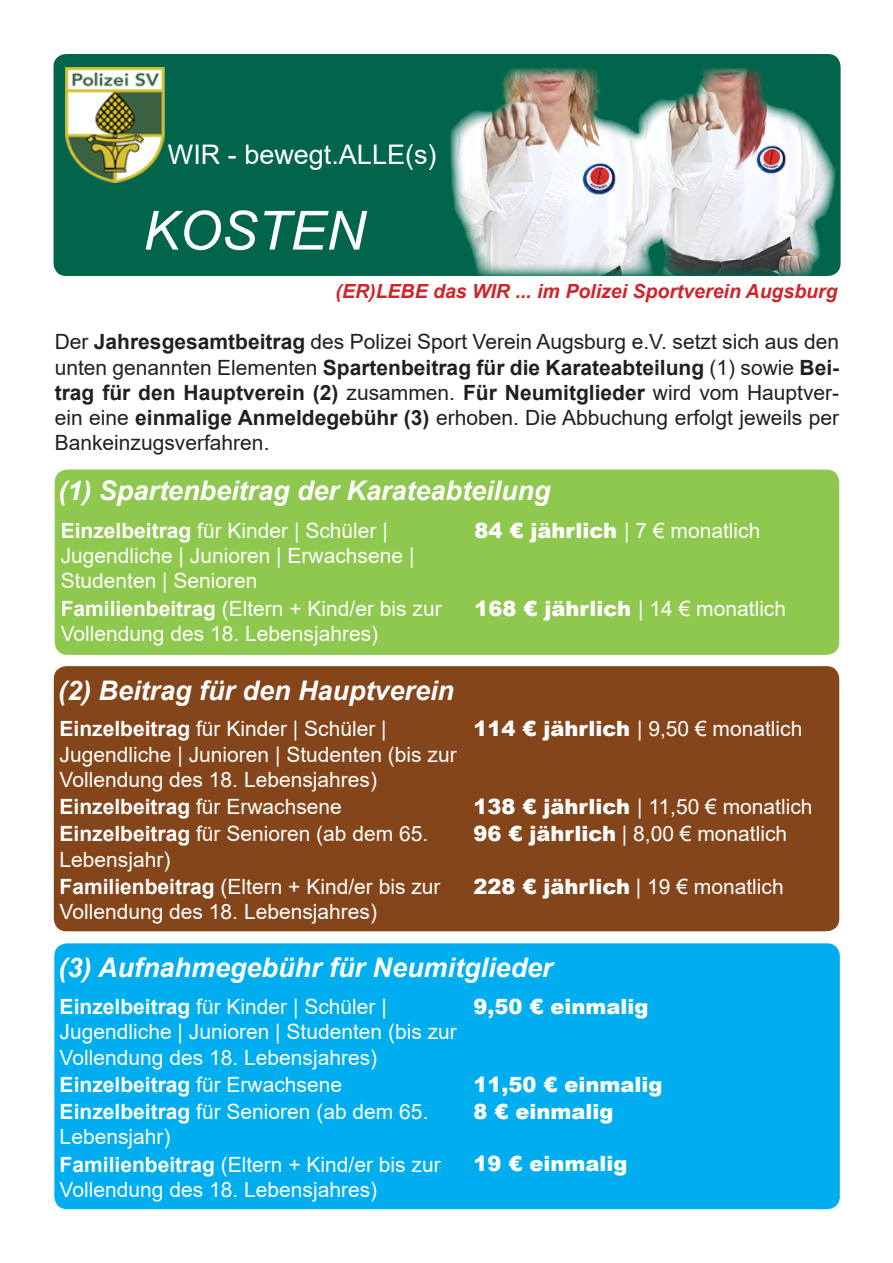
<style>
.page{position:relative;width:893px;height:1263px;background:#fff}
.page>*{position:absolute;margin:0;border:0;box-sizing:border-box;transform-origin:0 0}
.t1{font:italic 54px "Arial";color:#fff}
.t2{font:italic 700 27px "Arial";color:#fff}
.t3{font:27px "Arial";color:#fff}
.t4{font:21px/25.2px "Arial";color:#fff}
.t5{font:21px/25.2px "Arial";color:#231f20;text-align:justify}
.t6{font:700 21px "Arial";color:#fff}
.t7{font:900 21px "Arial";color:#fff}
.t8{font:italic 700 19.5px "Arial";color:#d1232a}
.s1{font-weight:700}
.s2{font-weight:900}
.s3{font-weight:400}
</style>
<div class="page">
<div style="left:54px;top:54px;width:787px;height:222px;background:#00654b;border-radius:13px"></div>
<div style="left:55px;top:469px;width:784px;height:186px;background:#8fc84e;border-radius:13px"></div>
<div style="left:54px;top:666px;width:785px;height:265px;background:#84451a;border-radius:13px"></div>
<div style="left:54px;top:943px;width:786px;height:266px;background:#00aeef;border-radius:13px"></div>
<img style="left:65px;top:68px;width:100px;height:114px">
<img style="left:450px;top:68px;width:388px;height:208px">
<p class="t3" style="left:168px;top:136px;width:270px">WIR - bewegt.ALLE(s)</p>
<p class="t1" style="left:143px;top:196px;width:224px">KOSTEN</p>
<p class="t8" style="left:336px;top:278px;width:504px">(ER)LEBE das WIR ... im Polizei Sportverein Augsburg</p>
<p class="t5" style="left:55px;top:329px;width:786px">Der <span class="s1">Jahresgesamtbeitrag</span> des Polizei Sport Verein Augsburg e.V. setzt sich aus den unten genannten Elementen <span class="s1">Spartenbeitrag für die Karateabteilung</span> (1) sowie <span class="s1">Bei&shy;trag für den Hauptverein (2)</span> zusammen. <span class="s1">Für Neumitglieder</span> wird vom Hauptver&shy;ein eine <span class="s1">einmalige Anmeldegebühr (3)</span> erhoben. Die Abbuchung erfolgt jeweils per Bankeinzugsverfahren.</p>
<p class="t2" style="left:58px;top:473px;width:494px">(1) Spartenbeitrag der Karateabteilung</p>
<p class="t4" style="left:61px;top:518px;width:355px"><span class="s1">Einzelbeitrag</span> für Kinder | Schüler |<br>Jugendliche | Junioren | Erwachsene |<br>Studenten | Senioren</p>
<p class="t4" style="left:475px;top:518px;width:287px"><span class="s2">84 € jährlich</span> | 7 € monatlich</p>
<p class="t4" style="left:61px;top:595px;width:383px"><span class="s1">Familienbeitrag</span> (Eltern + Kind/er bis zur<br>Vollendung des 18. Lebensjahres)</p>
<p class="t4" style="left:475px;top:595px;width:313px"><span class="s2">168 € jährlich</span> | 14 € monatlich</p>
<p class="t2" style="left:58px;top:672px;width:398px">(2) Beitrag für den Hauptverein</p>
<p class="t4" style="left:60px;top:716px;width:399px"><span class="s1">Einzelbeitrag</span> für Kinder | Schüler |<br>Jugendliche | Junioren | Studenten (bis zur<br>Vollendung des 18. Lebensjahres)</p>
<p class="t4" style="left:473px;top:716px;width:331px"><span class="s2">114 € jährlich</span> | 9,50 € monatlich</p>
<p class="t6" style="left:60px;top:792px;width:284px">Einzelbeitrag <span class="s3">für Erwachsene</span></p>
<p class="t4" style="left:473px;top:794px;width:341px"><span class="s2">138 € jährlich</span> | 11,50 € monatlich</p>
<p class="t4" style="left:60px;top:821px;width:370px"><span class="s1">Einzelbeitrag</span> für Senioren (ab dem 65.<br>Lebensjahr)</p>
<p class="t4" style="left:473px;top:821px;width:315px"><span class="s2">96 € jährlich</span> | 8,00 € monatlich</p>
<p class="t4" style="left:60px;top:874px;width:383px"><span class="s1">Familienbeitrag</span> (Eltern + Kind/er bis zur<br>Vollendung des 18. Lebensjahres)</p>
<p class="t4" style="left:473px;top:874px;width:312px"><span class="s2">228 € jährlich</span> | 19 € monatlich</p>
<p class="t2" style="left:59px;top:949px;width:496px">(3) Aufnahmegebühr für Neumitglieder</p>
<p class="t4" style="left:60px;top:994px;width:399px"><span class="s1">Einzelbeitrag</span> für Kinder | Schüler |<br>Jugendliche | Junioren | Studenten (bis zur<br>Vollendung des 18. Lebensjahres)</p>
<p class="t7" style="left:473px;top:991px;width:177px">9,50 € einmalig</p>
<p class="t6" style="left:60px;top:1070px;width:284px">Einzelbeitrag <span class="s3">für Erwachsene</span></p>
<p class="t7" style="left:473px;top:1069px;width:191px">11,50 € einmalig</p>
<p class="t4" style="left:60px;top:1099px;width:370px"><span class="s1">Einzelbeitrag</span> für Senioren (ab dem 65.<br>Lebensjahr)</p>
<p class="t7" style="left:473px;top:1096px;width:142px">8 € einmalig</p>
<p class="t4" style="left:60px;top:1151px;width:383px"><span class="s1">Familienbeitrag</span> (Eltern + Kind/er bis zur<br>Vollendung des 18. Lebensjahres)</p>
<p class="t7" style="left:473px;top:1149px;width:156px">19 € einmalig</p>
</div>
